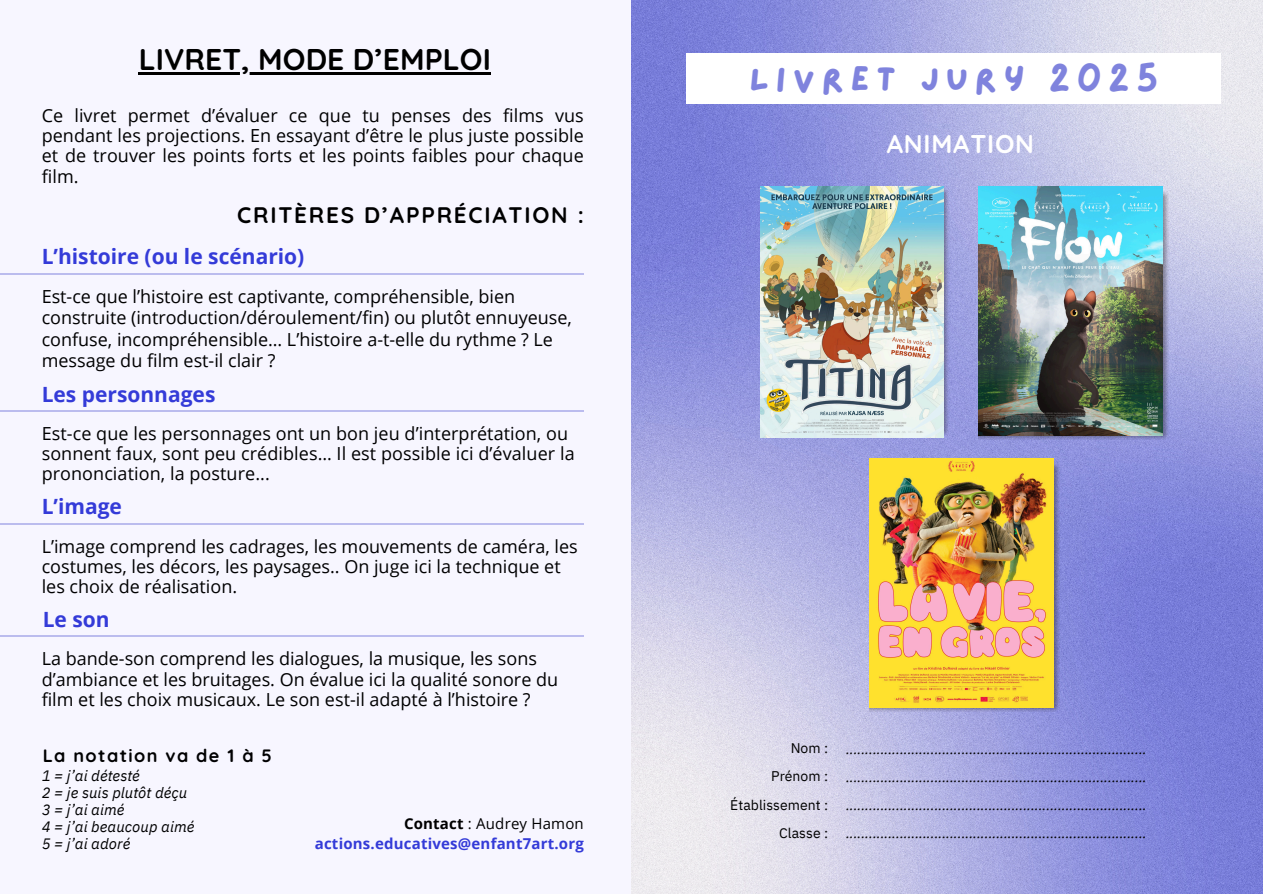
<style>
.page{position:relative;width:1263px;height:894px;background:#fff}
.page>*{position:absolute;margin:0;border:0;box-sizing:border-box;transform-origin:0 0}
.t1{font:35.25px "Lazydog";letter-spacing:.185em;color:#7f83dd}
.t2{font:700 30px "Quicksand";letter-spacing:.005em;color:#000}
.t3{font:700 25.65px "Quicksand";letter-spacing:.03em;color:#fff}
.t4{font:700 22.5px "Quicksand";letter-spacing:.08em;color:#000}
.t5{font:700 21px "Open Sans";color:#343bd8}
.t6{font:18px/20.2px "Open Sans";color:#000}
.t7{font:700 18px "Quicksand";letter-spacing:.08em;color:#000}
.t8{font:italic 15px "IBM Plex Sans";letter-spacing:.005em;color:#000}
.t9{font:700 15px/20.2px "Open Sans";letter-spacing:.015em;color:#343bd8;text-align:right}
.t10{font:italic 13.95px "IBM Plex Sans";color:#000}
.t11{font:13.95px/28.3px "IBM Plex Sans";letter-spacing:.005em;color:#000;text-align:right}
.s1{color:#000}
.s2{font-weight:400;color:#000}
</style>
<div class="page">
<div style="left:0;top:0;width:1263px;height:893px;background:#f7f6ff"></div>
<hr style="left:0;top:410px;width:584px;height:2px;background:#7f83dd">
<hr style="left:0;top:522px;width:584px;height:2px;background:#7f83dd">
<hr style="left:0;top:635px;width:584px;height:2px;background:#7f83dd">
<img style="left:631px;top:0;width:632px;height:893px">
<img style="left:979px;top:189px;width:190px;height:250px">
<img style="left:978px;top:186px;width:184px;height:249px">
<div style="left:686px;top:54px;width:535px;height:50px;background:#fff"></div>
<img style="left:870px;top:461px;width:190px;height:250px">
<img style="left:869px;top:458px;width:185px;height:249px">
<img style="left:943px;top:186px;width:7px;height:249px">
<img style="left:761px;top:186px;width:182px;height:251px">
<hr style="left:0;top:273px;width:584px;height:1px;background:#7f83dd">
<hr style="left:139px;top:72px;width:352px;height:2px;background:#000">
<p class="t2" style="left:139px;top:40px;width:354px">LIVRET, MODE D’EMPLOI</p>
<h3 class="t6" style="left:42px;top:105px;width:544px;text-align:justify">Ce livret permet d’évaluer ce que tu penses des films vus pendant les projections. En essayant d’être le plus juste possible et de trouver les points forts et les points faibles pour chaque film.</h3>
<p class="t4" style="left:237px;top:201px;width:348px">CRITÈRES D’APPRÉCIATION :</p>
<p class="t5" style="left:42px;top:241px;width:264px">L’histoire (ou le scénario)</p>
<p class="t6" style="left:42px;top:285px;width:532px;line-height:21.3px">Est-ce que l’histoire est captivante, compréhensible, bien construite (introduction/déroulement/fin) ou plutôt ennuyeuse, confuse, incompréhensible… L’histoire a-t-elle du rythme ? Le message du film est-il clair ?</p>
<h5 class="t5" style="left:42px;top:379px;width:175px">Les personnages</h5>
<h5 class="t6" style="left:42px;top:422px;width:534px">Est-ce que les personnages ont un bon jeu d’interprétation, ou sonnent faux, sont peu crédibles… Il est possible ici d’évaluer la prononciation, la posture...</h5>
<h4 class="t5" style="left:42px;top:491px;width:82px">L’image</h4>
<p class="t6" style="left:42px;top:535px;width:537px">L’image comprend les cadrages, les mouvements de caméra, les costumes, les décors, les paysages.. On juge ici la technique et les choix de réalisation.</p>
<p class="t5" style="left:43px;top:604px;width:68px">Le son</p>
<h5 class="t6" style="left:42px;top:648px;width:518px">La bande-son comprend les dialogues, la musique, les sons d’ambiance et les bruitages. On évalue ici la qualité sonore du film et les choix musicaux. Le son est-il adapté à l’histoire ?</h5>
<p class="t7" style="left:43px;top:744px;width:231px">La notation va de 1 à 5</p>
<p class="t8" style="left:42px;top:765px;width:100px">1 = j’ai détesté</p>
<p class="t8" style="left:42px;top:782px;width:147px">2 = je suis plutôt déçu</p>
<p class="t8" style="left:42px;top:799px;width:84px">3 = j’ai aimé</p>
<p class="t8" style="left:42px;top:816px;width:154px">4 = j’ai beaucoup aimé</p>
<h1 class="t8" style="left:42px;top:833px;width:90px">5 = j’ai adoré</h1>
<p class="t9" style="left:315px;top:812px;width:270px"><span class="s1">Contact</span> <span class="s2">: Audrey Hamon </span>actions.educatives@enfant7art.org</p>
<h5 class="t1" style="left:749px;top:62px;width:410px">LIVRET JURY 2025</h5>
<p class="t3" style="left:887px;top:127px;width:149px">ANIMATION</p>
<p class="t11" style="left:791px;top:733px;width:39px">Nom :</p>
<h6 class="t11" style="left:730px;top:761px;width:99px">Prénom :<br>Établissement :</h6>
<p class="t11" style="left:779px;top:818px;width:50px">Classe :</p>
<p class="t10" style="left:846px;top:739px;width:302px">..............................................................................</p>
<p class="t10" style="left:846px;top:767px;width:302px">..............................................................................</p>
<p class="t10" style="left:846px;top:795px;width:302px">..............................................................................</p>
<p class="t10" style="left:846px;top:823px;width:302px">..............................................................................</p>
</div>
